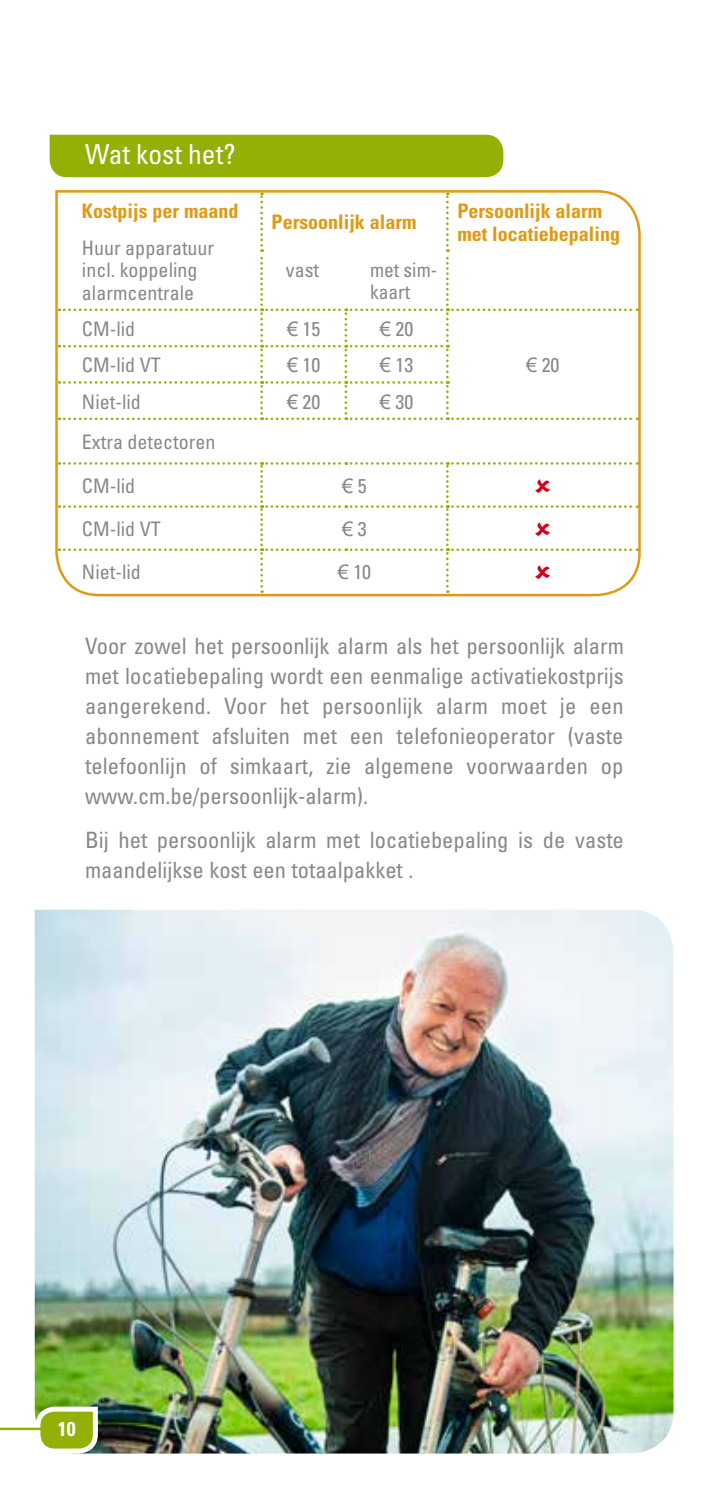
<style>
.page{position:relative;width:709px;height:1489px;background:#fff}
.page>*{position:absolute;margin:0;border:0;box-sizing:border-box;transform-origin:0 0}
.t1{font:condensed 27.5px "Univers";color:#fff}
.t2{font:condensed 22.5px/30px "Univers";color:#87888a;text-align:justify}
.t3{font:condensed 20px/22.5px "Univers";color:#87888a}
.t4{font:700 condensed 20px/22.5px "Univers";color:#e29912}
.t5{font:20px "Arial";color:#87888a}
.t6{font:700 condensed 20px "Univers";color:#fff}
.s1{font-family:"Arial";font-stretch:normal}
.s2{font-family:"Univers";font-stretch:condensed}
</style>
<div class="page">
<div style="left:50px;top:135px;width:453px;height:42px;background:#93b007"></div>
<img style="left:35px;top:909px;width:638px;height:544px">
<svg style="left:33px;top:1403px;width:67px;height:51px"></svg>
<hr style="left:0;top:1427px;width:47px;height:2px;background:#93b007">
<svg style="left:55px;top:190px;width:586px;height:407px"></svg>
<svg style="left:59px;top:462px;width:579px;height:131px"></svg>
<p class="t1" style="left:85px;top:137px;width:152px">Wat kost het?</p>
<p class="t4" style="left:82px;top:199px;width:158px">Kostpijs per maand</p>
<p class="t3" style="left:82px;top:236px;width:134px">Huur apparatuur incl. koppeling alarmcentrale</p>
<p class="t4" style="left:271px;top:211px;width:146px">Persoonlijk alarm</p>
<p class="t4" style="left:457px;top:199px;width:164px">Persoonlijk alarm met locatiebepaling</p>
<p class="t3" style="left:286px;top:258px;width:35px">vast</p>
<p class="t3" style="left:370px;top:258px;width:69px">met sim&shy;kaart</p>
<p class="t3" style="left:82px;top:317px;width:55px">CM-lid</p>
<p class="t3" style="left:287px;top:317px;width:35px"><span class="s1">€</span> 15</p>
<p class="t3" style="left:380px;top:317px;width:35px"><span class="s1">€</span> 20</p>
<p class="t3" style="left:82px;top:353px;width:80px">CM-lid VT</p>
<p class="t3" style="left:287px;top:353px;width:35px"><span class="s1">€</span> 10</p>
<p class="t3" style="left:380px;top:353px;width:35px"><span class="s1">€</span> 13</p>
<p class="t3" style="left:526px;top:353px;width:35px"><span class="s1">€</span> 20</p>
<p class="t3" style="left:82px;top:390px;width:60px">Niet-lid</p>
<p class="t3" style="left:287px;top:390px;width:35px"><span class="s1">€</span> 20</p>
<p class="t3" style="left:380px;top:390px;width:35px"><span class="s1">€</span> 30</p>
<p class="t3" style="left:82px;top:419px;width:135px;line-height:44px">Extra detectoren<br>CM-lid</p>
<p class="t5" style="left:342px;top:473px;width:26px">€ <span class="s2">5</span></p>
<p class="t3" style="left:82px;top:517px;width:80px">CM-lid VT</p>
<p class="t5" style="left:342px;top:516px;width:26px">€ <span class="s2">3</span></p>
<p class="t3" style="left:82px;top:560px;width:60px">Niet-lid</p>
<p class="t3" style="left:338px;top:560px;width:35px"><span class="s1">€</span> 10</p>
<p class="t2" style="left:85px;top:630px;width:540px">Voor zowel het persoonlijk alarm als het persoonlijk alarm met locatiebepaling wordt een eenmalige activatiekostprijs aangerekend. Voor het persoonlijk alarm moet je een abonnement afsluiten met een telefonieoperator (vaste telefoonlijn of simkaart, zie algemene voorwaarden op www.cm.be/persoonlijk-alarm).</p>
<p class="t2" style="left:85px;top:824px;width:540px">Bij het persoonlijk alarm met locatiebepaling is de vaste maandelijkse kost een totaalpakket .</p>
<p class="t6" style="left:58px;top:1416px;width:19px">10</p>
</div>
